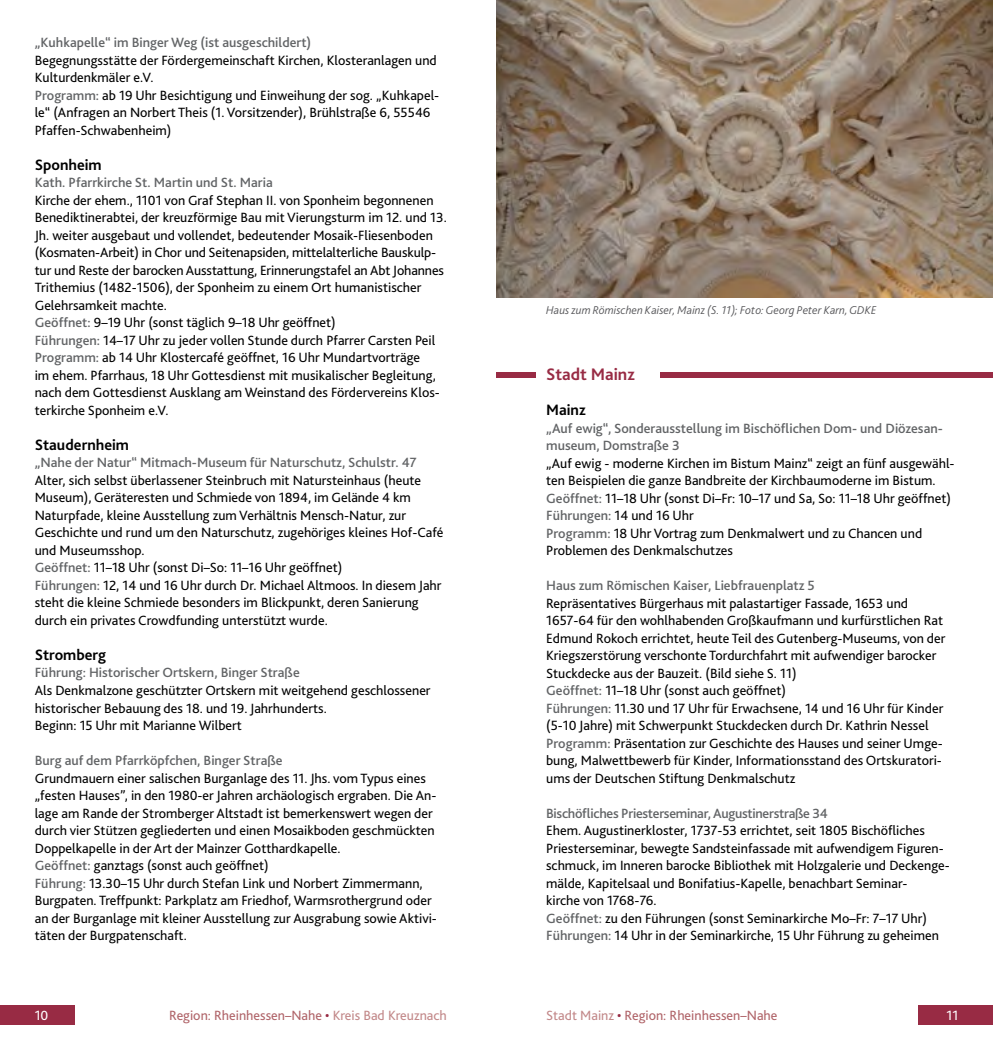
<style>
.page{position:relative;width:993px;height:1042px;background:#fff}
.page>*{position:absolute;margin:0;border:0;box-sizing:border-box;transform-origin:0 0}
.Ü_Landkreis_2016{font:700 17.5px "Bliss 2";color:#982b44}
.ortsname_2016{font:700 15.75px "Bliss 2";color:#000}
.adresse_2016{font:14px/17.5px "Bliss 2";color:#000}
.adresse_2016-2{font:500 14px/17.5px "Bliss 2";color:#626466}
.t1{font:14px "Bliss 2";color:#b06469}
.adresse_2016-3{font:500 14px "Bliss 2";letter-spacing:-.02em;color:#626466}
.t2{font:14px "Bliss 2";color:#fff}
.bildunterzeile_2016{font:italic 300 11.9px "Bliss 2";color:#58585b}
.s1{font-weight:500;color:#626466}
.s2{font-weight:400;color:#000}
.s3{color:#982b44}
.s4{color:#c28889}
</style>
<div class="page">
<div style="left:918px;top:1005px;width:74px;height:19px;background:#982b44"></div>
<div style="left:0;top:1005px;width:74px;height:19px;background:#982b44"></div>
<img style="left:496px;top:0;width:496px;height:298px">
<div style="left:496px;top:372px;width:40px;height:6px;background:#982b44"></div>
<div style="left:660px;top:372px;width:332px;height:6px;background:#982b44"></div>
<p class="adresse_2016-2" style="left:35px;top:34px;width:278px">„Kuhkapelle“ im Binger Weg (ist ausgeschildert)</p>
<p class="adresse_2016" style="left:35px;top:51px;width:403px">Begegnungsstätte der Fördergemeinschaft Kirchen, Klosteranlagen und<br>Kulturdenkmäler e.V.</p>
<p class="adresse_2016" style="left:35px;top:86px;width:406px"><span class="s1">Programm:</span> ab 19 Uhr Besichtigung und Einweihung der sog. „Kuhkapel&shy;le“ (Anfragen an Norbert Theis (1. Vorsitzender), Brühlstraße 6, 55546<br>Pfaffen-Schwabenheim)</p>
<p class="ortsname_2016" style="left:35px;top:155px;width:68px">Sponheim</p>
<p class="adresse_2016-2" style="left:35px;top:174px;width:239px">Kath. Pfarrkirche St. Martin und St. Maria</p>
<p class="adresse_2016" style="left:35px;top:191px;width:413px">Kirche der ehem., 1101 von Graf Stephan II. von Sponheim begonnenen Benediktinerabtei, der kreuzförmige Bau mit Vierungsturm im 12. und 13.<br>Jh. weiter ausgebaut und vollendet, bedeutender Mosaik-Fliesenboden (Kosmaten-Arbeit) in Chor und Seitenapsiden, mittelalterliche Bauskulp&shy;tur und Reste der barocken Ausstattung, Erinnerungstafel an Abt Johannes Trithemius (1482-1506), der Sponheim zu einem Ort humanistischer Gelehrsamkeit machte.</p>
<p class="adresse_2016" style="left:35px;top:314px;width:302px"><span class="s1">Geöffnet:</span> 9–19 Uhr (sonst täglich 9–18 Uhr geöffnet)</p>
<p class="adresse_2016" style="left:35px;top:331px;width:402px"><span class="s1">Führungen:</span> 14–17 Uhr zu jeder vollen Stunde durch Pfarrer Carsten Peil</p>
<p class="adresse_2016" style="left:35px;top:349px;width:406px"><span class="s1">Programm:</span> ab 14 Uhr Klostercafé geöffnet, 16 Uhr Mundartvorträge<br>im ehem. Pfarrhaus, 18 Uhr Gottesdienst mit musikalischer Begleitung, nach dem Gottesdienst Ausklang am Weinstand des Fördervereins Klos&shy;terkirche Sponheim e.V.</p>
<p class="ortsname_2016" style="left:35px;top:435px;width:96px">Staudernheim</p>
<p class="adresse_2016-2" style="left:35px;top:454px;width:383px">„Nahe der Natur“ Mitmach-Museum für Naturschutz, Schulstr. 47</p>
<p class="adresse_2016" style="left:35px;top:471px;width:410px">Alter, sich selbst überlassener Steinbruch mit Natursteinhaus (heute Museum), Geräteresten und Schmiede von 1894, im Gelände 4 km Naturpfade, kleine Ausstellung zum Verhältnis Mensch-Natur, zur Geschichte und rund um den Naturschutz, zugehöriges kleines Hof-Café und Museumsshop.</p>
<p class="adresse_2016" style="left:35px;top:559px;width:309px"><span class="s1">Geöffnet:</span> 11–18 Uhr (sonst Di–So: 11–16 Uhr geöffnet)</p>
<p class="adresse_2016" style="left:35px;top:576px;width:408px"><span class="s1">Führungen:</span> 12, 14 und 16 Uhr durch Dr. Michael Altmoos. In diesem Jahr steht die kleine Schmiede besonders im Blickpunkt, deren Sanierung durch ein privates Crowdfunding unterstützt wurde.</p>
<p class="ortsname_2016" style="left:35px;top:645px;width:73px">Stromberg</p>
<p class="adresse_2016-2" style="left:35px;top:664px;width:266px">Führung: Historischer Ortskern, Binger Straße</p>
<p class="adresse_2016" style="left:35px;top:681px;width:397px">Als Denkmalzone geschützter Ortskern mit weitgehend geschlossener historischer Bebauung des 18. und 19. Jahrhunderts.</p>
<p class="adresse_2016" style="left:35px;top:716px;width:208px">Beginn: 15 Uhr mit Marianne Wilbert</p>
<p class="adresse_2016-2" style="left:35px;top:751px;width:249px">Burg auf dem Pfarrköpfchen, Binger Straße</p>
<p class="adresse_2016" style="left:35px;top:769px;width:403px">Grundmauern einer salischen Burganlage des 11. Jhs. vom Typus eines „festen Hauses”, in den 1980-er Jahren archäologisch ergraben. Die An&shy;lage am Rande der Stromberger Altstadt ist bemerkenswert wegen der durch vier Stützen gegliederten und einen Mosaikboden geschmückten Doppelkapelle in der Art der Mainzer Gotthardkapelle.</p>
<p class="adresse_2016" style="left:35px;top:856px;width:235px"><span class="s1">Geöffnet:</span> ganztags (sonst auch geöffnet)</p>
<p class="adresse_2016" style="left:35px;top:874px;width:403px"><span class="s1">Führung:</span> 13.30–15 Uhr durch Stefan Link und Norbert Zimmermann, Burgpaten. Treffpunkt: Parkplatz am Friedhof, Warmsrothergrund oder an der Burganlage mit kleiner Ausstellung zur Ausgrabung sowie Aktivi&shy;täten der Burgpatenschaft.</p>
<p class="bildunterzeile_2016" style="left:546px;top:302px;width:332px">Haus zum Römischen Kaiser, Mainz (S. 11); Foto: Georg Peter Karn, GDKE</p>
<p class="Ü_Landkreis_2016" style="left:546px;top:363px;width:90px">Stadt Mainz</p>
<p class="ortsname_2016" style="left:546px;top:400px;width:41px">Mainz</p>
<p class="adresse_2016-2" style="left:546px;top:419px;width:398px">„Auf ewig“, Sonderausstellung im Bischöflichen Dom- und Diözesan&shy;museum, Domstraße 3</p>
<p class="adresse_2016" style="left:546px;top:454px;width:410px">„Auf ewig - moderne Kirchen im Bistum Mainz“ zeigt an fünf ausgewähl&shy;ten Beispielen die ganze Bandbreite der Kirchbaumoderne im Bistum.</p>
<p class="adresse_2016" style="left:546px;top:489px;width:406px"><span class="s1">Geöffnet:</span> 11–18 Uhr (sonst Di–Fr: 10–17 und Sa, So: 11–18 Uhr geöffnet)</p>
<p class="adresse_2016-2" style="left:546px;top:506px;width:149px">Führungen: <span class="s2">14 und 16 Uhr</span></p>
<p class="adresse_2016" style="left:546px;top:524px;width:377px"><span class="s1">Programm:</span> 18 Uhr Vortrag zum Denkmalwert und zu Chancen und<br>Problemen des Denkmalschutzes</p>
<p class="adresse_2016-2" style="left:546px;top:576px;width:270px">Haus zum Römischen Kaiser, Liebfrauenplatz 5</p>
<p class="adresse_2016" style="left:546px;top:594px;width:400px">Repräsentatives Bürgerhaus mit palastartiger Fassade, 1653 und 1657-64 für den wohlhabenden Großkaufmann und kurfürstlichen Rat Edmund Rokoch errichtet, heute Teil des Gutenberg-Museums, von der Kriegszerstörung verschonte Tordurchfahrt mit aufwendiger barocker Stuckdecke aus der Bauzeit. (Bild siehe S. 11)</p>
<p class="adresse_2016" style="left:546px;top:681px;width:241px"><span class="s1">Geöffnet:</span> 11–18 Uhr (sonst auch geöffnet)</p>
<p class="adresse_2016" style="left:546px;top:699px;width:398px"><span class="s1">Führungen:</span> 11.30 und 17 Uhr für Erwachsene, 14 und 16 Uhr für Kinder (5-10 Jahre) mit Schwerpunkt Stuckdecken durch Dr. Kathrin Nessel</p>
<p class="adresse_2016" style="left:546px;top:734px;width:398px;text-align:justify"><span class="s1">Programm:</span> Präsentation zur Geschichte des Hauses und seiner Umge&shy;bung, Malwettbewerb für Kinder, Informationsstand des Ortskuratori&shy;ums der Deutschen Stiftung Denkmalschutz</p>
<p class="adresse_2016-3" style="left:546px;top:804px;width:283px">Bischöfliches Priesterseminar, Augustinerstraße 34</p>
<p class="adresse_2016" style="left:546px;top:821px;width:405px">Ehem. Augustinerkloster, 1737-53 errichtet, seit 1805 Bischöfliches Priesterseminar, bewegte Sandsteinfassade mit aufwendigem Figuren&shy;schmuck, im Inneren barocke Bibliothek mit Holzgalerie und Deckenge&shy;mälde, Kapitelsaal und Bonifatius-Kapelle, benachbart Seminar-<br>kirche von 1768-76.</p>
<p class="adresse_2016" style="left:546px;top:909px;width:382px"><span class="s1">Geöffnet:</span> zu den Führungen (sonst Seminarkirche Mo–Fr: 7–17 Uhr)</p>
<p class="adresse_2016" style="left:546px;top:926px;width:394px"><span class="s1">Führungen:</span> 14 Uhr in der Seminarkirche, 15 Uhr Führung zu geheimen</p>
<p class="t2" style="left:35px;top:1006px;width:15px">10</p>
<p class="t1" style="left:169px;top:1006px;width:279px">Region: Rheinhessen–Nahe <span class="s3">•</span> <span class="s4">Kreis Bad Kreuznach</span></p>
<p class="t1" style="left:546px;top:1006px;width:233px"><span class="s4">Stadt Mainz</span> <span class="s3">•</span> Region: Rheinhessen–Nahe</p>
<p class="t2" style="left:946px;top:1006px;width:13px">11</p>
</div>
